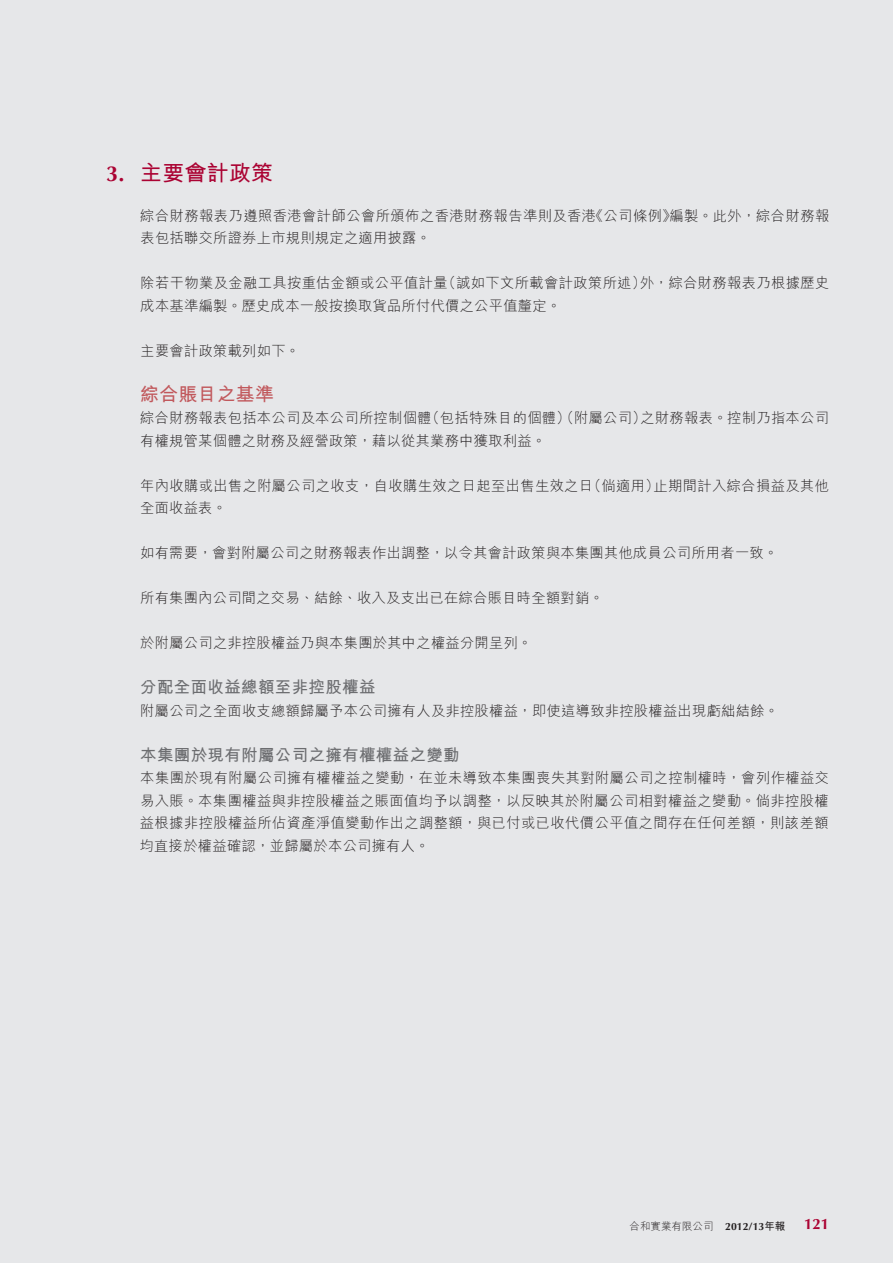
<style>
.page{position:relative;width:893px;height:1263px;background:#e6e7e9}
.page>*{position:absolute;margin:0;border:0;box-sizing:border-box;transform-origin:0 0}
.t1{font:700 21.75px "M Hei HK";letter-spacing:.02em;color:#ab0333}
.t2{font:700 18.75px "M Hei HK";letter-spacing:.02em;color:#c1585c}
.t3{font:700 16.5px "M Hei HK";letter-spacing:.02em;color:#6c6d70}
.t4{font:700 15px "Optima LT Std";color:#ab0333}
.t5{font:300 14.25px/22.5px "M Hei HK";letter-spacing:.02em;color:#231f20}
.t6{font:300 10.5px "M Hei HK";color:#231f20}
.s1{font-family:"Optima LT Std"}
.s2{font-family:"Optima LT Std";font-weight:700}
.s3{font-weight:700}
</style>
<div class="page">
<h1 class="t1" style="left:106px;top:157px;width:168px"><span class="s1">3.</span> 主要會計政策</h1>
<p class="t5" style="left:140px;top:204px;width:691px">綜合財務報表乃遵照香港會計師公會所頒佈之香港財務報告準則及香港《公司條例》編製。此外，綜合財務報表包括聯交所證券上市規則規定之適用披露。</p>
<p class="t5" style="left:141px;top:271px;width:690px">除若干物業及金融工具按重估金額或公平值計量（誠如下文所載會計政策所述）外，綜合財務報表乃根據歷史成本基準編製。歷史成本一般按換取貨品所付代價之公平值釐定。</p>
<p class="t5" style="left:141px;top:339px;width:161px">主要會計政策載列如下。</p>
<h2 class="t2" style="left:140px;top:380px;width:135px">綜合賬目之基準</h2>
<p class="t5" style="left:140px;top:406px;width:690px">綜合財務報表包括本公司及本公司所控制個體（包括特殊目的個體）（附屬公司）之財務報表。控制乃指本公司有權規管某個體之財務及經營政策，藉以從其業務中獲取利益。</p>
<p class="t5" style="left:140px;top:474px;width:690px">年內收購或出售之附屬公司之收支，自收購生效之日起至出售生效之日（倘適用）止期間計入綜合損益及其他全面收益表。</p>
<p class="t5" style="left:140px;top:541px;width:639px">如有需要，會對附屬公司之財務報表作出調整，以令其會計政策與本集團其他成員公司所用者一致。</p>
<p class="t5" style="left:140px;top:586px;width:465px">所有集團內公司間之交易、結餘、收入及支出已在綜合賬目時全額對銷。</p>
<p class="t5" style="left:140px;top:631px;width:394px">於附屬公司之非控股權益乃與本集團於其中之權益分開呈列。</p>
<p class="t3" style="left:140px;top:675px;width:237px">分配全面收益總額至非控股權益</p>
<p class="t5" style="left:140px;top:699px;width:640px">附屬公司之全面收支總額歸屬予本公司擁有人及非控股權益，即使這導致非控股權益出現虧絀結餘。</p>
<p class="t3" style="left:140px;top:742px;width:321px">本集團於現有附屬公司之擁有權權益之變動</p>
<p class="t5" style="left:140px;top:766px;width:691px;text-align:justify">本集團於現有附屬公司擁有權權益之變動，在並未導致本集團喪失其對附屬公司之控制權時，會列作權益交易入賬。本集團權益與非控股權益之賬面值均予以調整，以反映其於附屬公司相對權益之變動。倘非控股權益根據非控股權益所佔資產淨值變動作出之調整額，與已付或已收代價公平值之間存在任何差額，則該差額均直接於權益確認，並歸屬於本公司擁有人。</p>
<p class="t6" style="left:630px;top:1221px;width:157px">合和實業有限公司 <span class="s2">2012/13</span><span class="s3">年報</span></p>
<p class="t4" style="left:804px;top:1215px;width:27px">121</p>
</div>
